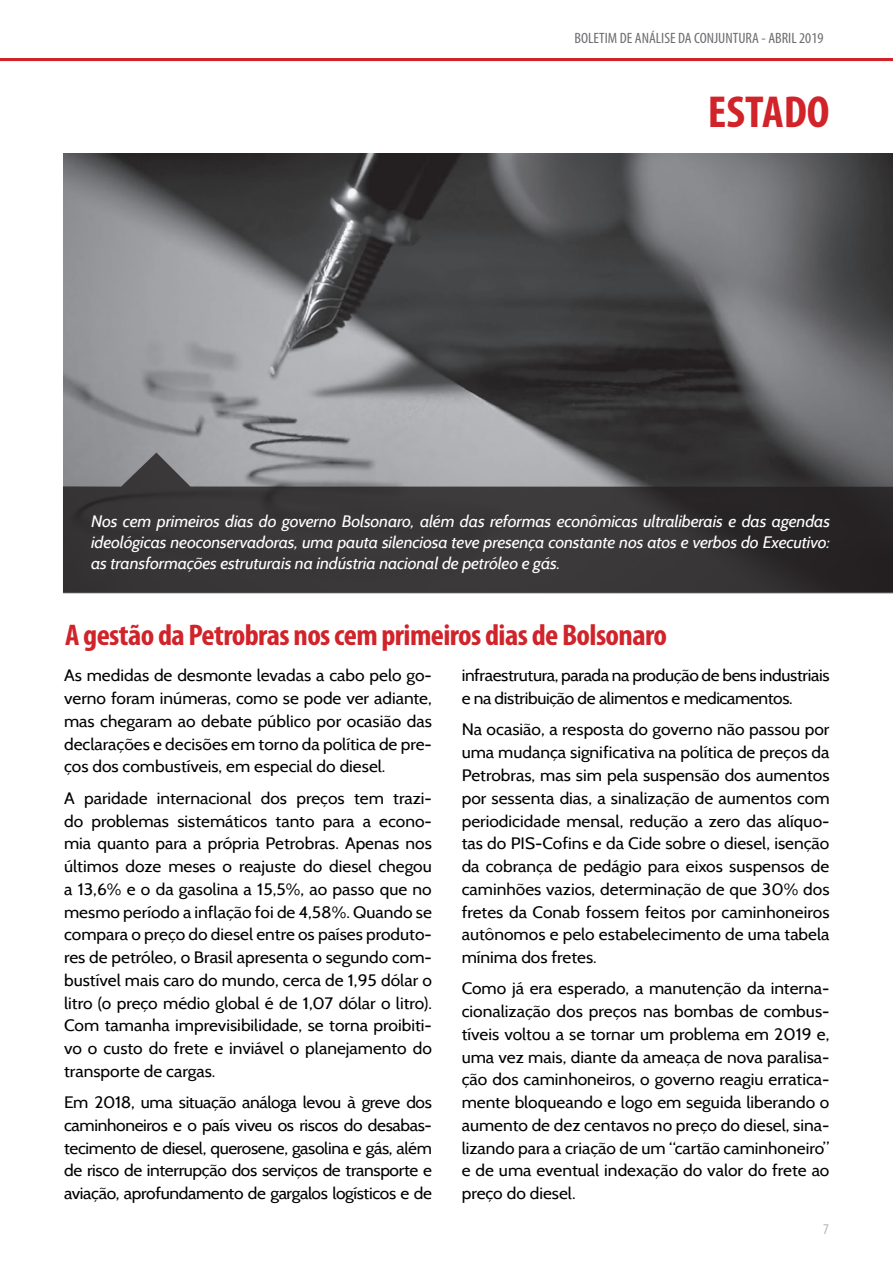
<style>
.page{position:relative;width:893px;height:1263px;background:#fff}
.page>*{position:absolute;margin:0;border:0;box-sizing:border-box;transform-origin:0 0}
.Paragraph_Style_blac{font:700 condensed 45px "Myriad Pro";color:#d1232a;scale:1.05 1}
.Paragraph_Style_blac-2{font:700 condensed 30px "Myriad Pro";letter-spacing:-.02em;color:#d1232a;scale:1.05 1}
.t1{font:16.5px/22.8px "Cabin";letter-spacing:-.005em;color:#000;text-align:justify;scale:1.05 1}
.t2{font:italic 16.5px/21px "Cabin";letter-spacing:-.01em;color:#fff;text-align:justify;scale:1.05 1}
.t3{font:condensed 15px "Myriad Pro";color:#6c6d70;scale:1.05 1}
.t4{font:condensed 15px "Myriad Pro";color:#b1b5be}
</style>
<div class="page">
<hr style="left:0;top:58px;width:893px;height:3px;background:#d1232a">
<img style="left:64px;top:153px;width:829px;height:299px">
<svg style="left:63px;top:452px;width:830px;height:141px;background:#464446"></svg>
<p class="t3" style="left:575px;top:29px;width:239px">BOLETIM DE ANÁLISE DA CONJUNTURA - ABRIL 2019</p>
<p class="Paragraph_Style_blac" style="left:708px;top:84px;width:117px">ESTADO</p>
<p class="t2" style="left:91px;top:510px;width:705px">Nos cem primeiros dias do governo Bolsonaro, além das reformas econômicas ultraliberais e das agendas ideológicas neoconservadoras, uma pauta silenciosa teve presença constante nos atos e verbos do Executivo: as transformações estruturais na indústria nacional de petróleo e gás.</p>
<p class="Paragraph_Style_blac-2" style="left:65px;top:616px;width:575px">A gestão da Petrobras nos cem primeiros dias de Bolsonaro</p>
<p class="t1" style="left:64px;top:664px;width:352px">As medidas de desmonte levadas a cabo pelo go&shy;verno foram inúmeras, como se pode ver adiante, mas chegaram ao debate público por ocasião das declarações e decisões em torno da política de pre&shy;ços dos combustíveis, em especial do diesel.</p>
<p class="t1" style="left:64px;top:786px;width:352px">A paridade internacional dos preços tem trazi&shy;do problemas sistemáticos tanto para a econo&shy;mia quanto para a própria Petrobras. Apenas nos últimos doze meses o reajuste do diesel chegou a 13,6% e o da gasolina a 15,5%, ao passo que no mesmo período a inflação foi de 4,58%. Quando se compara o preço do diesel entre os países produto&shy;res de petróleo, o Brasil apresenta o segundo com&shy;bustível mais caro do mundo, cerca de 1,95 dólar o litro (o preço médio global é de 1,07 dólar o litro).<br>Com tamanha imprevisibilidade, se torna proibiti&shy;vo o custo do frete e inviável o planejamento do transporte de cargas.</p>
<p class="t1" style="left:64px;top:1091px;width:352px">Em 2018, uma situação análoga levou à greve dos caminhoneiros e o país viveu os riscos do desabas&shy;tecimento de diesel, querosene, gasolina e gás, além de risco de interrupção dos serviços de transporte e aviação, aprofundamento de gargalos logísticos e de</p>
<p class="t1" style="left:462px;top:664px;width:352px">infraestrutura, parada na produção de bens industriais e na distribuição de alimentos e medicamentos.</p>
<p class="t1" style="left:462px;top:718px;width:352px">Na ocasião, a resposta do governo não passou por uma mudança significativa na política de preços da Petrobras, mas sim pela suspensão dos aumentos por sessenta dias, a sinalização de aumentos com periodicidade mensal, redução a zero das alíquo&shy;tas do PIS-Cofins e da Cide sobre o diesel, isenção da cobrança de pedágio para eixos suspensos de caminhões vazios, determinação de que 30% dos fretes da Conab fossem feitos por caminhoneiros autônomos e pelo estabelecimento de uma tabela mínima dos fretes.</p>
<p class="t1" style="left:462px;top:977px;width:352px">Como já era esperado, a manutenção da interna&shy;cionalização dos preços nas bombas de combus&shy;tíveis voltou a se tornar um problema em 2019 e, uma vez mais, diante da ameaça de nova paralisa&shy;ção dos caminhoneiros, o governo reagiu erratica&shy;mente bloqueando e logo em seguida liberando o aumento de dez centavos no preço do diesel, sina&shy;lizando para a criação de um “cartão caminhoneiro” e de uma eventual indexação do valor do frete ao preço do diesel.</p>
<p class="t4" style="left:823px;top:1220px;width:7px">7</p>
</div>
